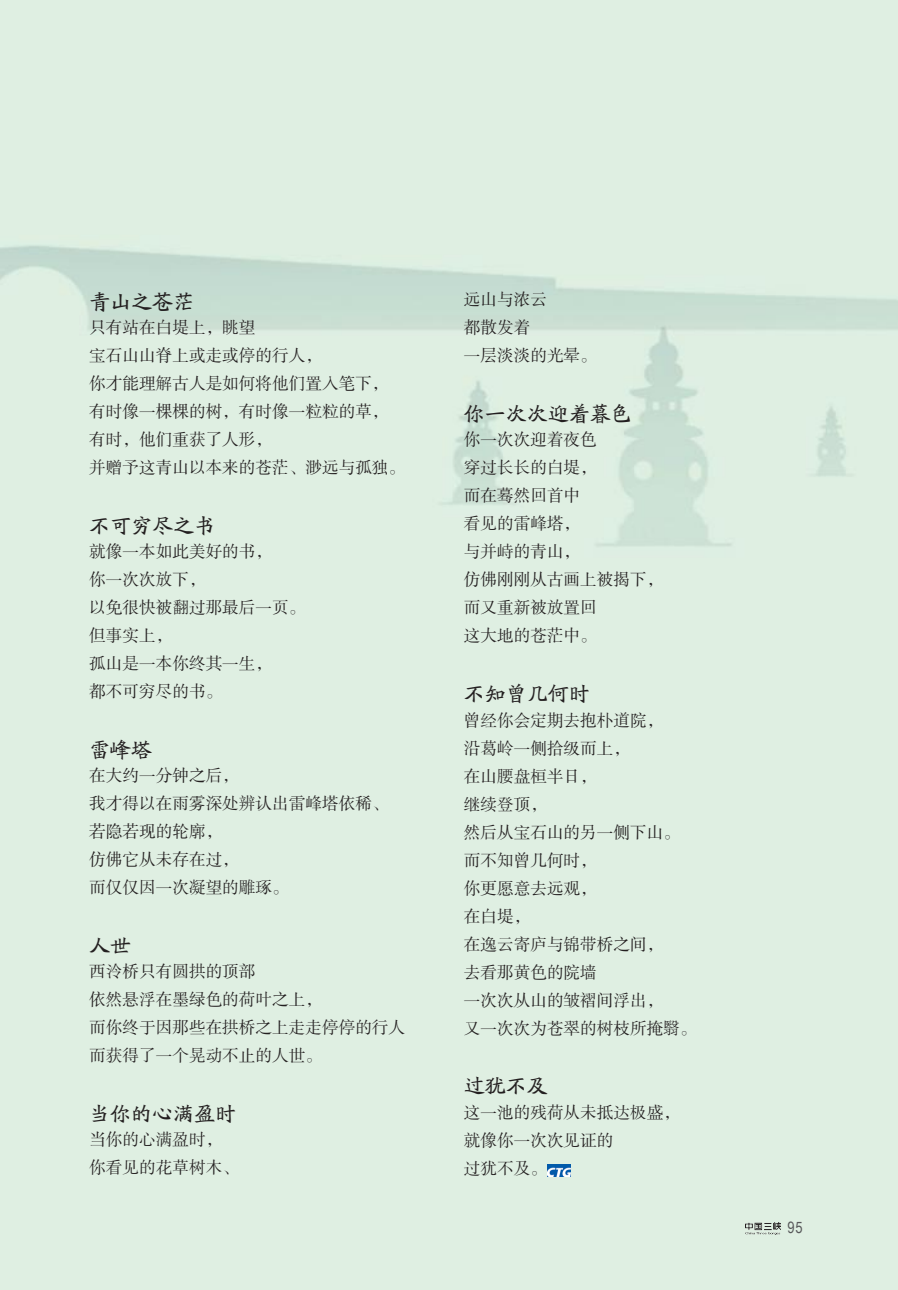
<style>
.page{position:relative;width:898px;height:1290px;background:#dfefe2}
.page>*{position:absolute;margin:0;border:0;box-sizing:border-box;transform-origin:0 0}
.t1{font:21px "FZBWKSK GBK1 0";color:#231f20}
.t2{font:16.62px/28px "FZSSK GBK1 0";color:#231f20}
.t3{font:15.75px "Arial Narrow";color:#57585a}
</style>
<div class="page">
<img style="left:746px;top:1222px;width:35px;height:12px">
<img style="left:547px;top:1164px;width:24px;height:12px">
<p class="t1" style="left:89px;top:291px;width:107px">青山之苍茫</p>
<p class="t2" style="left:89px;top:314px;width:317px">只有站在白堤上，眺望<br>宝石山山脊上或走或停的行人，<br>你才能理解古人是如何将他们置入笔下，有时像一棵棵的树，有时像一粒粒的草，有时，他们重获了人形，<br>并赠予这青山以本来的苍茫、渺远与孤独。</p>
<p class="t1" style="left:89px;top:515px;width:128px">不可穷尽之书</p>
<p class="t2" style="left:89px;top:538px;width:218px">就像一本如此美好的书，<br>你一次次放下，<br>以免很快被翻过那最后一页。但事实上，<br>孤山是一本你终其一生，<br>都不可穷尽的书。</p>
<p class="t1" style="left:89px;top:739px;width:65px">雷峰塔</p>
<p class="t2" style="left:89px;top:762px;width:301px">在大约一分钟之后，<br>我才得以在雨雾深处辨认出雷峰塔依稀、若隐若现的轮廓，<br>仿佛它从未存在过，<br>而仅仅因一次凝望的雕琢。</p>
<p class="t1" style="left:89px;top:935px;width:43px">人世</p>
<p class="t2" style="left:89px;top:958px;width:317px">西泠桥只有圆拱的顶部<br>依然悬浮在墨绿色的荷叶之上，<br>而你终于因那些在拱桥之上走走停停的行人而获得了一个晃动不止的人世。</p>
<p class="t1" style="left:89px;top:1103px;width:149px">当你的心满盈时</p>
<p class="t2" style="left:89px;top:1126px;width:151px">当你的心满盈时，你看见的花草树木、</p>
<p class="t2" style="left:464px;top:286px;width:134px">远山与浓云<br>都散发着<br>一层淡淡的光晕。</p>
<p class="t1" style="left:464px;top:403px;width:169px">你一次次迎着暮色</p>
<p class="t2" style="left:464px;top:426px;width:201px">你一次次迎着夜色<br>穿过长长的白堤，<br>而在蓦然回首中<br>看见的雷峰塔，<br>与并峙的青山，<br>仿佛刚刚从古画上被揭下，而又重新被放置回<br>这大地的苍茫中。</p>
<p class="t1" style="left:464px;top:683px;width:127px">不知曾几何时</p>
<p class="t2" style="left:464px;top:706px;width:234px">曾经你会定期去抱朴道院，<br>沿葛岭一侧拾级而上，<br>在山腰盘桓半日，<br>继续登顶，<br>然后从宝石山的另一侧下山。而不知曾几何时，<br>你更愿意去远观，<br>在白堤，<br>在逸云寄庐与锦带桥之间，<br>去看那黄色的院墙<br>一次次从山的皱褶间浮出，<br>又一次次为苍翠的树枝所掩翳。</p>
<p class="t1" style="left:464px;top:1075px;width:85px">过犹不及</p>
<p class="t2" style="left:464px;top:1098px;width:218px">这一池的残荷从未抵达极盛，就像你一次次见证的<br>过犹不及。</p>
<p class="t3" style="left:788px;top:1216px;width:17px">95</p>
</div>
